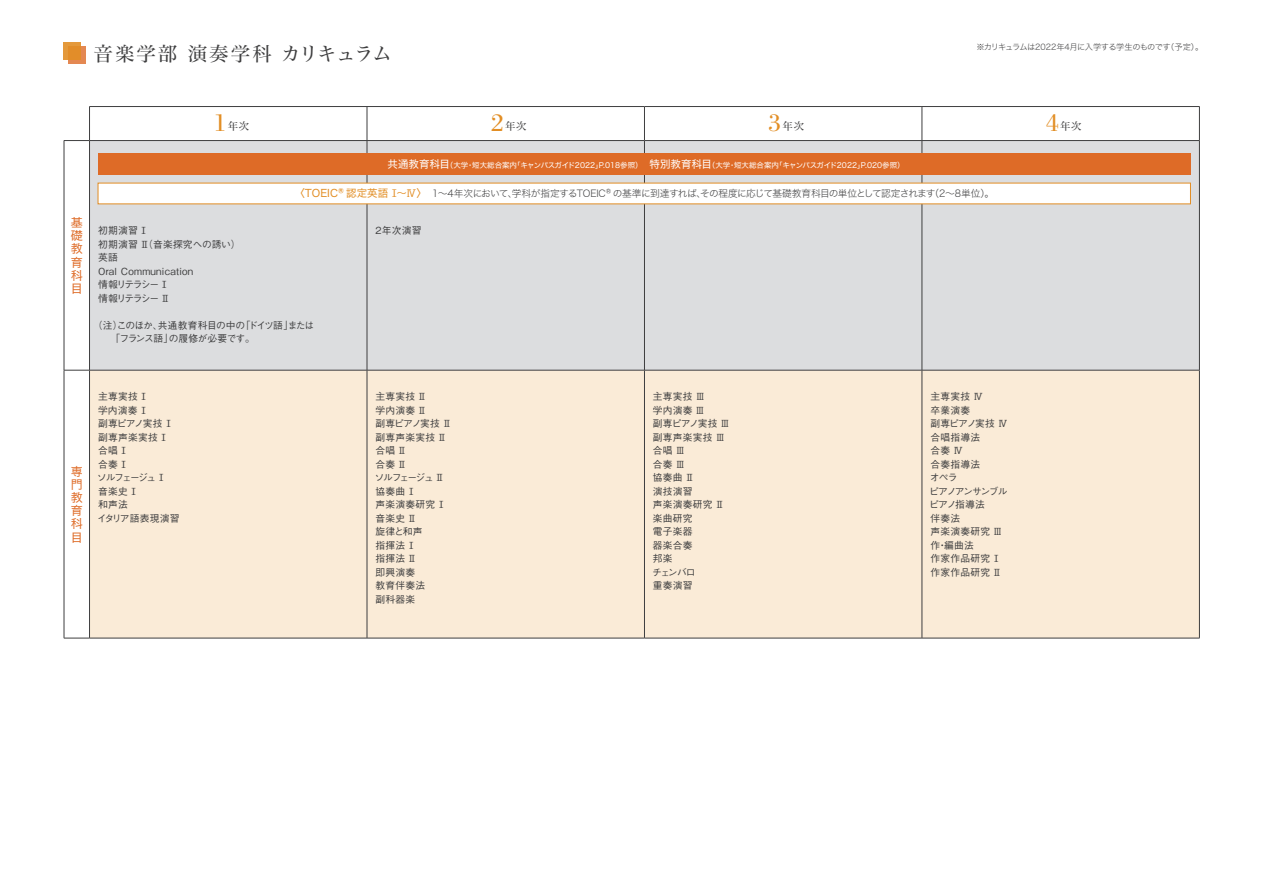
<style>
.page{position:relative;width:1263px;height:893px;background:#fff}
.page>*{position:absolute;margin:0;border:0;box-sizing:border-box;transform-origin:0 0}
.t1{font:25.5px "Bodoni";color:#e28e25}
.t2{font:19.5px "Hira Min Std W4";letter-spacing:.1em;color:#3e3e3f}
.t3{font:12px/13.2px "Hira Kaku Std W4";color:#de6b27;text-align:justify}
.t4{font:10.5px "Hira Min Std W4";letter-spacing:.05em;color:#3e3e3f}
.t5{font:500 9.75px/13.5px "Gothic BBB Pro";letter-spacing:.025em;color:#3e3e3f}
.t6{font:9.75px "Hira Kaku Std W2";letter-spacing:-.055em;color:#3e3e3f}
.t7{font:500 9.75px/13.5px "Gothic BBB Pro";letter-spacing:-.06em;color:#3e3e3f}
.t8{font:8.25px "Hira Kaku Std W2";letter-spacing:-.06em;color:#3e3e3f}
.t9{font:7.5px "Hira Kaku Std W4";color:#fff}
.s1{font-size:10.5px}
.s2{font-family:"Hira Kaku Std W4";font-size:10.5px;color:#e28e25}
.s3{font-family:"Gothic BBB Pro";font-weight:500;font-size:10.5px;color:#e28e25}
</style>
<div class="page">
<div style="left:90px;top:141px;width:1109px;height:229px;background:#dcdddf"></div>
<div style="left:90px;top:371px;width:1109px;height:267px;background:#faebd7"></div>
<svg style="left:64px;top:140px;width:26px;height:1px"></svg>
<svg style="left:65px;top:370px;width:24px;height:1px"></svg>
<svg style="left:64px;top:638px;width:26px;height:1px"></svg>
<hr style="left:90px;top:140px;width:277px;height:1px;background:#3e3e3f">
<hr style="left:89px;top:141px;width:1px;height:229px;background:#3e3e3f">
<hr style="left:367px;top:140px;width:277px;height:1px;background:#3e3e3f">
<hr style="left:367px;top:141px;width:1px;height:229px;background:#3e3e3f">
<hr style="left:644px;top:140px;width:278px;height:1px;background:#3e3e3f">
<hr style="left:644px;top:141px;width:1px;height:229px;background:#3e3e3f">
<hr style="left:922px;top:140px;width:278px;height:1px;background:#3e3e3f">
<hr style="left:89px;top:370px;width:1px;height:268px;background:#3e3e3f">
<hr style="left:367px;top:370px;width:1px;height:268px;background:#3e3e3f">
<hr style="left:644px;top:370px;width:1px;height:268px;background:#3e3e3f">
<hr style="left:90px;top:370px;width:277px;height:1px;background:#3e3e3f">
<hr style="left:367px;top:370px;width:277px;height:1px;background:#3e3e3f">
<hr style="left:644px;top:370px;width:278px;height:1px;background:#3e3e3f">
<hr style="left:922px;top:370px;width:278px;height:1px;background:#3e3e3f">
<hr style="left:90px;top:638px;width:277px;height:1px;background:#3e3e3f">
<hr style="left:367px;top:638px;width:277px;height:1px;background:#3e3e3f">
<hr style="left:644px;top:638px;width:278px;height:1px;background:#3e3e3f">
<hr style="left:922px;top:638px;width:278px;height:1px;background:#3e3e3f">
<hr style="left:89px;top:106px;width:278px;height:1px;background:#3e3e3f">
<hr style="left:367px;top:106px;width:277px;height:1px;background:#3e3e3f">
<hr style="left:644px;top:106px;width:278px;height:1px;background:#3e3e3f">
<hr style="left:922px;top:106px;width:278px;height:1px;background:#3e3e3f">
<hr style="left:922px;top:107px;width:1px;height:33px;background:#3e3e3f">
<hr style="left:1199px;top:107px;width:1px;height:33px;background:#3e3e3f">
<hr style="left:64px;top:141px;width:1px;height:229px;background:#3e3e3f">
<hr style="left:922px;top:141px;width:1px;height:229px;background:#3e3e3f">
<hr style="left:1199px;top:141px;width:1px;height:229px;background:#3e3e3f">
<hr style="left:64px;top:370px;width:1px;height:268px;background:#3e3e3f">
<hr style="left:922px;top:370px;width:1px;height:268px;background:#3e3e3f">
<hr style="left:1199px;top:370px;width:1px;height:268px;background:#3e3e3f">
<hr style="left:89px;top:107px;width:1px;height:33px;background:#3e3e3f">
<hr style="left:367px;top:107px;width:1px;height:33px;background:#3e3e3f">
<hr style="left:644px;top:107px;width:1px;height:33px;background:#3e3e3f">
<div style="left:68px;top:47px;width:17px;height:17px;background:#e48852"></div>
<svg style="left:64px;top:43px;width:17px;height:17px"></svg>
<div style="left:98px;top:153px;width:1093px;height:21px;background:#de6b27"></div>
<div style="left:98px;top:183px;width:1093px;height:21px;background:#fff"></div>
<h2 class="t2" style="left:94px;top:39px;width:300px">音楽学部 演奏学科 カリキュラム</h2>
<p class="t8" style="left:976px;top:40px;width:228px">※カリキュラムは2022年4月に入学する学生のものです（予定）。</p>
<h1 class="t1" style="left:214px;top:109px;width:14px">1</h1>
<p class="t4" style="left:228px;top:119px;width:23px">年次</p>
<h1 class="t1" style="left:491px;top:109px;width:14px">2</h1>
<p class="t4" style="left:505px;top:119px;width:23px">年次</p>
<h1 class="t1" style="left:769px;top:109px;width:14px">3</h1>
<p class="t4" style="left:783px;top:119px;width:23px">年次</p>
<h1 class="t1" style="left:1046px;top:109px;width:14px">4</h1>
<p class="t4" style="left:1060px;top:119px;width:23px">年次</p>
<p class="t9" style="left:388px;top:160px;width:519px"><span class="s1">共通教育科目</span>（大学・短大総合案内「キャンパスガイド2022」P.018参照）<span class="s1">　特別教育科目</span>（大学・短大総合案内「キャンパスガイド2022」P.020参照）</p>
<p class="t6" style="left:294px;top:186px;width:701px"><span class="s2">〈TOEIC®認定英語</span> <span class="s3">Ⅰ～Ⅳ</span><span class="s2">〉　</span>1～4年次において、学科が指定するTOEIC®の基準に到達すれば、その程度に応じて基礎教育科目の単位として認定されます（2～8単位）。</p>
<p class="t3" style="left:71px;top:216px;width:13px">基礎教育科目</p>
<p class="t5" style="left:98px;top:223px;width:144px">初期演習 Ⅰ<br>初期演習 Ⅱ（音楽探究への誘い）英語<br>Oral Communication<br>情報リテラシー Ⅰ<br>情報リテラシー Ⅱ</p>
<p class="t7" style="left:98px;top:317px;width:218px;text-indent:-5px">（注）このほか、共通教育科目の中の「ドイツ語」または　 「フランス語」の履修が必要です。</p>
<p class="t5" style="left:375px;top:223px;width:48px">2年次演習</p>
<p class="t3" style="left:71px;top:465px;width:13px">専門教育科目</p>
<p class="t5" style="left:97px;top:388px;width:84px">主専実技 Ⅰ<br>学内演奏 Ⅰ<br>副専ピアノ実技 Ⅰ副専声楽実技 Ⅰ合唱 Ⅰ<br>合奏 Ⅰ<br>ソルフェージュ Ⅰ<br>音楽史 Ⅰ<br>和声法<br>イタリア語表現演習</p>
<p class="t5" style="left:374px;top:388px;width:79px">主専実技 Ⅱ<br>学内演奏 Ⅱ<br>副専ピアノ実技 Ⅱ副専声楽実技 Ⅱ合唱 Ⅱ<br>合奏 Ⅱ<br>ソルフェージュ Ⅱ協奏曲 Ⅰ<br>声楽演奏研究 Ⅰ音楽史 Ⅱ<br>旋律と和声<br>指揮法 Ⅰ<br>指揮法 Ⅱ<br>即興演奏<br>教育伴奏法<br>副科器楽</p>
<p class="t5" style="left:652px;top:388px;width:79px">主専実技 Ⅲ<br>学内演奏 Ⅲ<br>副専ピアノ実技 Ⅲ副専声楽実技 Ⅲ合唱 Ⅲ<br>合奏 Ⅲ<br>協奏曲 Ⅱ<br>演技演習<br>声楽演奏研究 Ⅱ楽曲研究<br>電子楽器<br>器楽合奏<br>邦楽<br>チェンバロ<br>重奏演習</p>
<p class="t5" style="left:929px;top:388px;width:80px">主専実技 Ⅳ<br>卒業演奏<br>副専ピアノ実技 Ⅳ合唱指導法<br>合奏 Ⅳ<br>合奏指導法<br>オペラ<br>ピアノアンサンブルピアノ指導法<br>伴奏法<br>声楽演奏研究 Ⅲ作・編曲法<br>作家作品研究 Ⅰ作家作品研究 Ⅱ</p>
</div>
